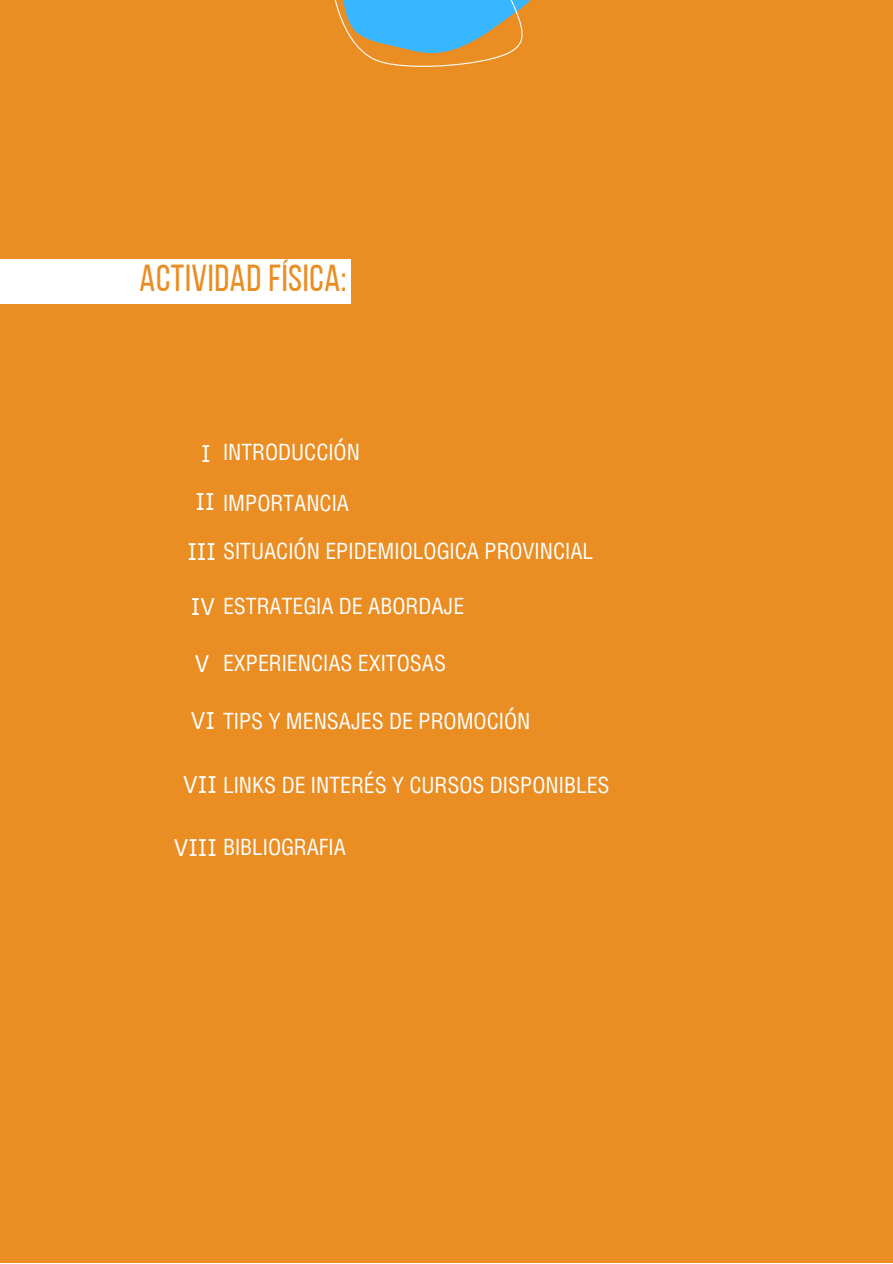
<style>
.page{position:relative;width:893px;height:1264px;background:#fff}
.page>*{position:absolute;margin:0;border:0;box-sizing:border-box;transform-origin:0 0}
.t1{font:37.5px "Bebas Neue";letter-spacing:.015em;color:#ea8d23}
.t2{font:24px "IBM Plex Sans";color:#fff}
.t3{font:22.5px "Helios Cond";color:#fff}
.s1{font-family:"IBM Plex Sans";font-size:24px}
</style>
<div class="page">
<div style="left:0;top:0;width:892px;height:1262px;background:#ea8d23"></div>
<div style="left:0;top:259px;width:351px;height:45px;background:#fff"></div>
<svg style="left:334px;top:0;width:197px;height:67px"></svg>
<p class="t1" style="left:140px;top:262px;width:208px">ACTIVIDAD FÍSICA:</p>
<p class="t2" style="left:201px;top:437px;width:11px">I</p>
<p class="t3" style="left:223px;top:438px;width:138px">INTRODUCCIÓN</p>
<p class="t3" style="left:195px;top:489px;width:155px"><span class="s1">II</span> IMPORTANCIA</p>
<p class="t3" style="left:187px;top:537px;width:407px"><span class="s1">III</span> SITUACIÓN EPIDEMIOLOGICA PROVINCIAL</p>
<p class="t3" style="left:191px;top:592px;width:275px"><span class="s1">IV</span> ESTRATEGIA DE ABORDAJE</p>
<p class="t3" style="left:223px;top:649px;width:225px">EXPERIENCIAS EXITOSAS</p>
<p class="t3" style="left:191px;top:707px;width:341px"><span class="s1">VI</span> TIPS Y MENSAJES DE PROMOCIÓN</p>
<p class="t2" style="left:195px;top:647px;width:16px">V</p>
<p class="t3" style="left:183px;top:771px;width:428px"><span class="s1">VII</span> LINKS DE INTERÉS Y CURSOS DISPONIBLES</p>
<p class="t3" style="left:174px;top:833px;width:174px"><span class="s1">VIII</span> BIBLIOGRAFIA</p>
</div>
